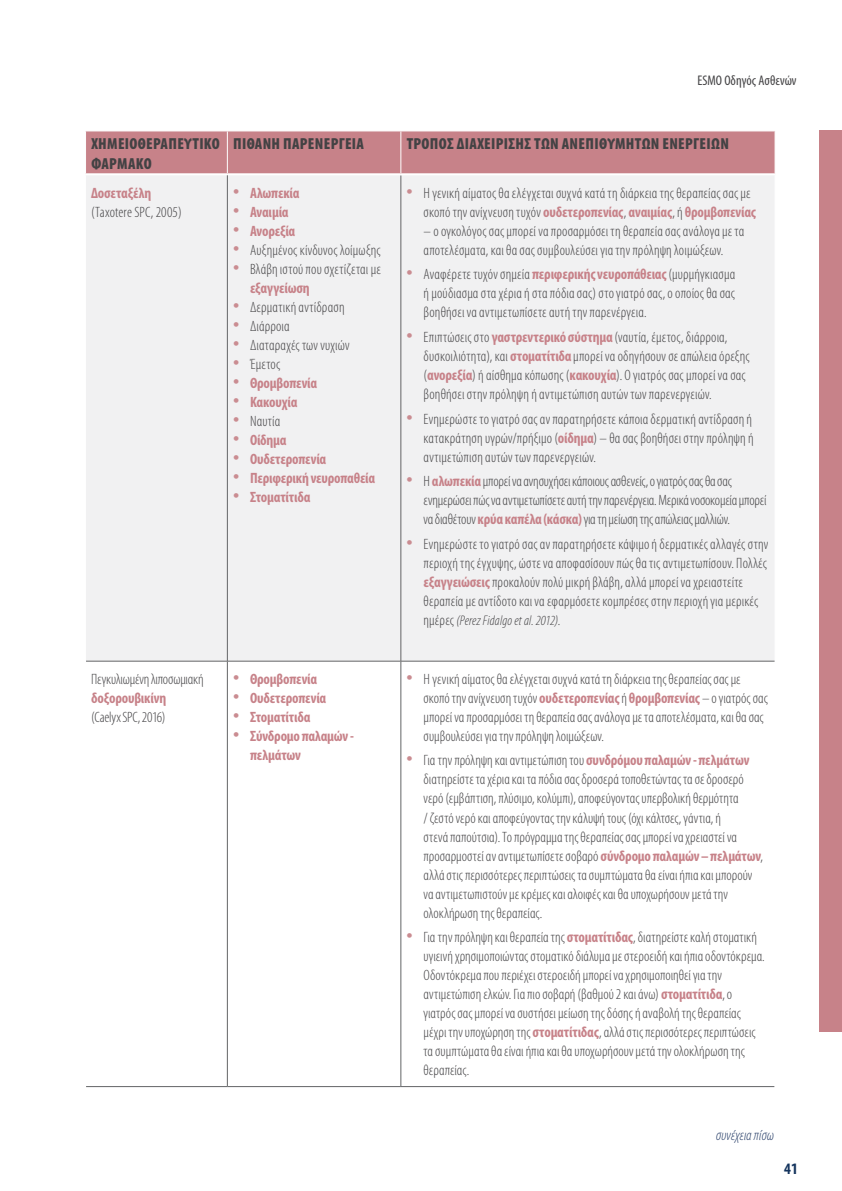
<style>
.page{position:relative;width:842px;height:1191px;background:#fff}
.page>*{position:absolute;margin:0;border:0;box-sizing:border-box;transform-origin:0 0}
.t1{font:900 condensed 16px/20px "Myriad Pro";letter-spacing:.02em;color:#434244}
.t2{font:700 condensed 16px "Myriad Pro";color:#14345d}
.t3{font:300 condensed 15px/19px "Myriad Pro";letter-spacing:.01em;color:#434244}
.t4{font:300 condensed 15px/19px "Myriad Pro";letter-spacing:-.01em;color:#434244}
.t5{font:700 condensed 15px/19px "Myriad Pro";letter-spacing:-.015em;color:#c78289}
.t6{font:300 condensed 15px "Myriad Pro";letter-spacing:-.015em;color:#434244}
.t7{font:italic 300 condensed 15px "Myriad Pro";letter-spacing:.005em;color:#273e68}
.t8{font:italic 300 condensed 14px "Myriad Pro";letter-spacing:.01em;color:#434244}
.t9{font:condensed 14px "Myriad Pro";color:#434244}
.s1{font-size:26px;color:#ca8c91}
.s2{font-weight:700;color:#c78289}
.s3{font-style:normal;font-size:15px}
.s4{font-weight:300;font-size:26px;color:#ca8c91}
</style>
<div class="page">
<div style="left:819px;top:130px;width:23px;height:902px;background:#c78289"></div>
<div style="left:86px;top:131px;width:688px;height:42px;background:#c78289"></div>
<div style="left:86px;top:175px;width:688px;height:486px;background:#f1f1f2"></div>
<svg style="left:86px;top:662px;width:688px;height:426px"></svg>
<hr style="left:86px;top:1086px;width:141px;height:1px;background:#636466">
<hr style="left:227px;top:1086px;width:174px;height:1px;background:#636466">
<hr style="left:401px;top:1086px;width:373px;height:1px;background:#636466">
<hr style="left:227px;top:131px;width:1px;height:42px;background:#fff">
<hr style="left:400px;top:131px;width:1px;height:42px;background:#fff">
<hr style="left:400px;top:175px;width:1px;height:486px;background:#636466">
<hr style="left:400px;top:661px;width:1px;height:425px;background:#636466">
<hr style="left:227px;top:175px;width:1px;height:486px;background:#636466">
<hr style="left:227px;top:661px;width:1px;height:425px;background:#636466">
<hr style="left:86px;top:661px;width:141px;height:1px;background:#636466">
<hr style="left:227px;top:661px;width:174px;height:1px;background:#636466">
<hr style="left:401px;top:661px;width:373px;height:1px;background:#636466">
<p class="t9" style="left:697px;top:72px;width:101px">ESMO Oδηγός Ασθενών</p>
<p class="t1" style="left:91px;top:133px;width:130px">ΧΗΜΕΙΟΘΕΡΑΠΕΥΤΙΚΟ<br>ΦΑΡΜΑΚΟ</p>
<p class="t1" style="left:233px;top:133px;width:132px">ΠΙΘΑΝΗ ΠΑΡΕΝΕΡΓΕΙΑ</p>
<p class="t1" style="left:407px;top:133px;width:324px">ΤΡΟΠΟΣ ΔΙΑΧΕΙΡΙΣΗΣ ΤΩΝ ΑΝΕΠΙΘΥΜΗΤΩΝ ΕΝΕΡΓΕΙΩΝ</p>
<p class="t5" style="left:91px;top:183px;width:62px">Δοσεταξέλη</p>
<p class="t3" style="left:91px;top:202px;width:92px">(Taxotere SPC, 2005)</p>
<p class="t3" style="left:423px;top:183px;width:334px;text-indent:-17px"><span class="s1">•</span> Η γενική αίματος θα ελέγχεται συχνά κατά τη διάρκεια της θεραπείας σας με σκοπό την ανίχνευση τυχόν <span class="s2">ουδετεροπενίας</span>, <span class="s2">αναιμίας</span>, ή <span class="s2">θρομβοπενίας</span></p>
<p class="t3" style="left:424px;top:221px;width:322px">– ο ογκολόγος σας μπορεί να προσαρμόσει τη θεραπεία σας ανάλογα με τα αποτελέσματα, και θα σας συμβουλεύσει για την πρόληψη λοιμώξεων.</p>
<p class="t3" style="left:423px;top:265px;width:313px;text-align:justify;text-indent:-17px"><span class="s1">•</span> Αναφέρετε τυχόν σημεία <span class="s2">περιφερικής νευροπάθειας</span> (μυρμήγκιασμα ή μούδιασμα στα χέρια ή στα πόδια σας) στο γιατρό σας, ο οποίος θα σας βοηθήσει να αντιμετωπίσετε αυτή την παρενέργεια.</p>
<p class="t3" style="left:423px;top:327px;width:328px;text-indent:-17px"><span class="s1">•</span> Επιπτώσεις στο <span class="s2">γαστρεντερικό σύστημα</span> (ναυτία, έμετος, διάρροια, δυσκοιλιότητα), και <span class="s2">στοματίτιδα</span> μπορεί να οδηγήσουν σε απώλεια όρεξης (<span class="s2">ανορεξία</span>) ή αίσθημα κόπωσης (<span class="s2">κακουχία</span>). Ο γιατρός σας μπορεί να σας βοηθήσει στην πρόληψη ή αντιμετώπιση αυτών των παρενεργειών.</p>
<p class="t3" style="left:423px;top:409px;width:332px;text-align:justify;text-indent:-17px"><span class="s1">•</span> Ενημερώστε το γιατρό σας αν παρατηρήσετε κάποια δερματική αντίδραση ή κατακράτηση υγρών/πρήξιμο (<span class="s2">οίδημα</span>) – θα σας βοηθήσει στην πρόληψη ή αντιμετώπιση αυτών των παρενεργειών.</p>
<p class="t4" style="left:423px;top:472px;width:344px;text-indent:-17px"><span class="s1">•</span> Η <span class="s2">αλωπεκία</span> μπορεί να ανησυχήσει κάποιους ασθενείς, ο γιατρός σας θα σας ενημερώσει πώς να αντιμετωπίσετε αυτή την παρενέργεια. Μερικά νοσοκομεία μπορεί να διαθέτουν <span class="s2">κρύα καπέλα (κάσκα)</span> για τη μείωση της απώλειας μαλλιών.</p>
<p class="t3" style="left:423px;top:534px;width:346px;text-indent:-17px"><span class="s1">•</span> Ενημερώστε το γιατρό σας αν παρατηρήσετε κάψιμο ή δερματικές αλλαγές στην περιοχή της έγχυψης, ώστε να αποφασίσουν πώς θα τις αντιμετωπίσουν. Πολλές <span class="s2">εξαγγειώσεις</span> προκαλούν πολύ μικρή βλάβη, αλλά μπορεί να χρειαστείτε θεραπεία με αντίδοτο και να εφαρμόσετε κομπρέσες στην περιοχή για μερικές</p>
<p class="t8" style="left:423px;top:612px;width:138px"><span class="s3">ημέρες</span> (Perez Fidalgo et al. 2012)<span class="s3">.</span></p>
<p class="t5" style="left:233px;top:183px;width:68px"><span class="s4">•</span> Αλωπεκία</p>
<p class="t5" style="left:233px;top:202px;width:57px"><span class="s4">•</span> Αναιμία</p>
<p class="t5" style="left:233px;top:221px;width:64px"><span class="s4">•</span> Ανορεξία</p>
<p class="t3" style="left:233px;top:240px;width:149px"><span class="s1">•</span> Αυξημένος κίνδυνος λοίμωξης</p>
<p class="t3" style="left:250px;top:259px;width:132px;text-indent:-17px"><span class="s1">•</span> Βλάβη ιστού που σχετίζεται με <span class="s2">εξαγγείωση</span></p>
<p class="t3" style="left:233px;top:297px;width:113px"><span class="s1">•</span> Δερματική αντίδραση</p>
<p class="t3" style="left:233px;top:316px;width:58px"><span class="s1">•</span> Διάρροια</p>
<p class="t3" style="left:233px;top:335px;width:118px"><span class="s1">•</span> Διαταραχές των νυχιών</p>
<p class="t3" style="left:233px;top:354px;width:49px"><span class="s1">•</span> Έμετος</p>
<p class="t5" style="left:233px;top:373px;width:86px"><span class="s4">•</span> Θρομβοπενία</p>
<p class="t5" style="left:233px;top:392px;width:66px"><span class="s4">•</span> Κακουχία</p>
<p class="t3" style="left:233px;top:411px;width:49px"><span class="s1">•</span> Ναυτία</p>
<p class="t5" style="left:233px;top:430px;width:55px"><span class="s4">•</span> Οίδημα</p>
<p class="t5" style="left:233px;top:449px;width:95px"><span class="s4">•</span> Ουδετεροπενία</p>
<p class="t5" style="left:233px;top:468px;width:144px"><span class="s4">•</span> Περιφερική νευροπαθεία</p>
<p class="t5" style="left:233px;top:487px;width:79px"><span class="s4">•</span> Στοματίτιδα</p>
<p class="t4" style="left:91px;top:669px;width:114px">Πεγκυλιωμένη λιποσωμιακή</p>
<p class="t5" style="left:91px;top:688px;width:77px">δοξορουβικίνη</p>
<p class="t6" style="left:91px;top:708px;width:76px">(Caelyx SPC, 2016)</p>
<p class="t5" style="left:233px;top:669px;width:86px"><span class="s4">•</span> Θρομβοπενία</p>
<p class="t5" style="left:233px;top:688px;width:95px"><span class="s4">•</span> Ουδετεροπενία</p>
<p class="t5" style="left:233px;top:707px;width:79px"><span class="s4">•</span> Στοματίτιδα</p>
<p class="t5" style="left:250px;top:726px;width:105px;text-indent:-17px"><span class="s4">•</span> Σύνδρομο παλαμών - πελμάτων</p>
<p class="t3" style="left:423px;top:669px;width:346px;text-indent:-17px"><span class="s1">•</span> Η γενική αίματος θα ελέγχεται συχνά κατά τη διάρκεια της θεραπείας σας με σκοπό την ανίχνευση τυχόν <span class="s2">ουδετεροπενίας</span> ή <span class="s2">θρομβοπενίας</span> – ο γιατρός σας μπορεί να προσαρμόσει τη θεραπεία σας ανάλογα με τα αποτελέσματα, και θα σας συμβουλεύσει για την πρόληψη λοιμώξεων.</p>
<p class="t3" style="left:423px;top:751px;width:341px;text-indent:-17px"><span class="s1">•</span> Για την πρόληψη και αντιμετώπιση του <span class="s2">συνδρόμου παλαμών - πελμάτων </span>διατηρείστε τα χέρια και τα πόδια σας δροσερά τοποθετώντας τα σε δροσερό νερό (εμβάπτιση, πλύσιμο, κολύμπι), αποφεύγοντας υπερβολική θερμότητα<br>/ ζεστό νερό και αποφεύγοντας την κάλυψή τους (όχι κάλτσες, γάντια, ή<br>στενά παπούτσια). Το πρόγραμμα της θεραπείας σας μπορεί να χρειαστεί να προσαρμοστεί αν αντιμετωπίσετε σοβαρό <span class="s2">σύνδρομο παλαμών – πελμάτων</span>, αλλά στις περισσότερες περιπτώσεις τα συμπτώματα θα είναι ήπια και μπορούν να αντιμετωπιστούν με κρέμες και αλοιφές και θα υποχωρήσουν μετά την ολοκλήρωση της θεραπείας.</p>
<p class="t3" style="left:423px;top:927px;width:343px;text-indent:-17px"><span class="s1">•</span> Για την πρόληψη και θεραπεία της <span class="s2">στοματίτιδας</span>, διατηρείστε καλή στοματική υγιεινή χρησιμοποιώντας στοματικό διάλυμα με στεροειδή και ήπια οδοντόκρεμα.<br>Οδοντόκρεμα που περιέχει στεροειδή μπορεί να χρησιμοποιηθεί για την αντιμετώπιση ελκών. Για πιο σοβαρή (βαθμού 2 και άνω) <span class="s2">στοματίτιδα</span>, ο γιατρός σας μπορεί να συστήσει μείωση της δόσης ή αναβολή της θεραπείας μέχρι την υποχώρηση της <span class="s2">στοματίτιδας</span>, αλλά στις περισσότερες περιπτώσεις τα συμπτώματα θα είναι ήπια και θα υποχωρήσουν μετά την ολοκλήρωση της θεραπείας.</p>
<p class="t7" style="left:716px;top:1125px;width:59px">συνέχεια πίσω</p>
<p class="t2" style="left:784px;top:1159px;width:15px">41</p>
</div>
